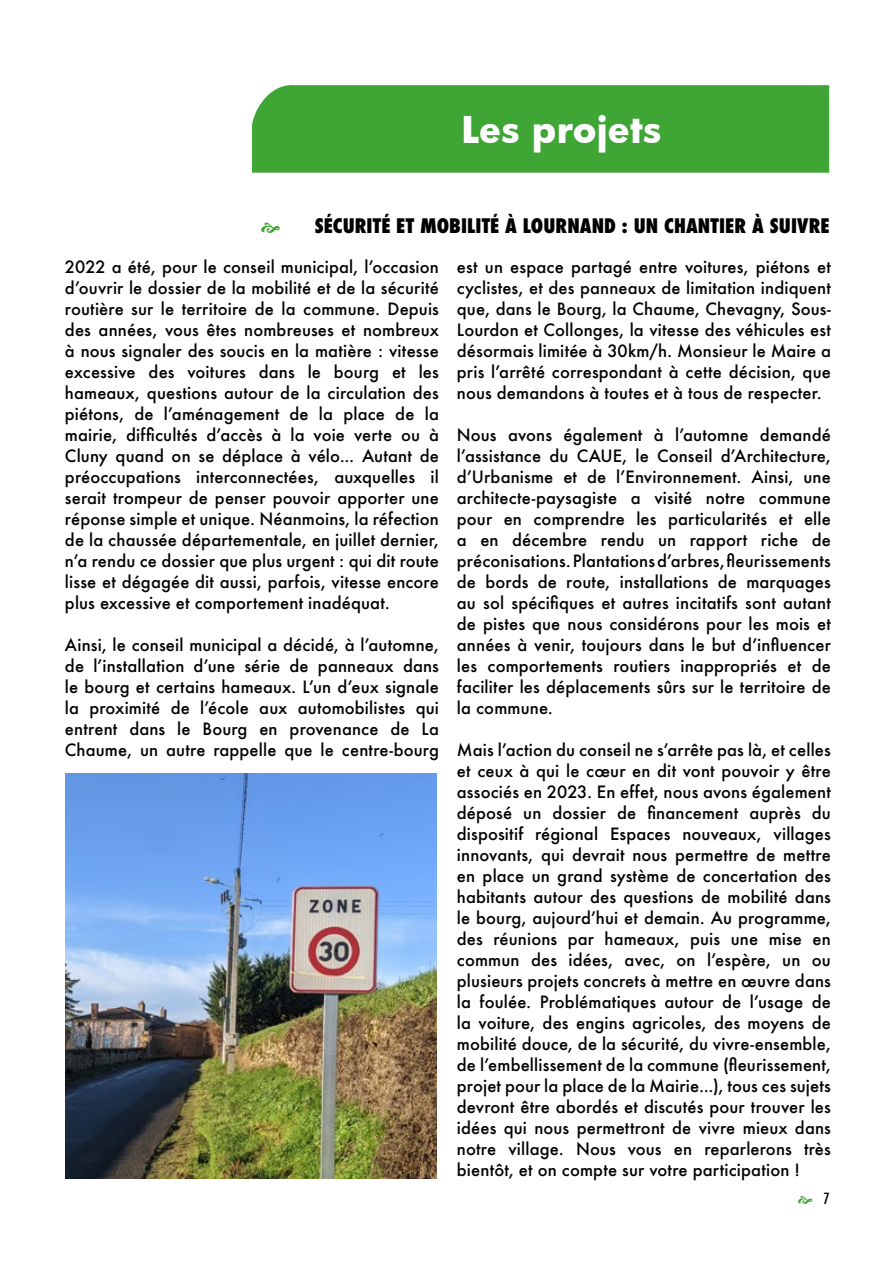
<style>
.page{position:relative;width:893px;height:1263px;background:#fff}
.page>*{position:absolute;margin:0;border:0;box-sizing:border-box;transform-origin:0 0}
.t1{font:700 36px "Futura";color:#fff}
.t2{font:800 condensed 19.5px "Futura";letter-spacing:.005em;color:#000}
.t3{font:500 16.5px/21px "Futura";letter-spacing:.01em;color:#020203;text-align:justify}
.t4{font:500 condensed 15px "Futura";color:#000}
</style>
<div class="page">
<div style="left:252px;top:85px;width:577px;height:88px;background:#3fa535"></div>
<img style="left:66px;top:774px;width:371px;height:404px">
<h1 class="t1" style="left:461px;top:104px;width:201px">Les projets</h1>
<p class="t2" style="left:315px;top:213px;width:516px">SÉCURITÉ ET MOBILITÉ À LOURNAND : UN CHANTIER À SUIVRE</p>
<p class="t3" style="left:65px;top:256px;width:375px">2022 a été, pour le conseil municipal, l’occasion d’ouvrir le dossier de la mobilité et de la sécurité routière sur le territoire de la commune. Depuis des années, vous êtes nombreuses et nombreux à nous signaler des soucis en la matière : vitesse excessive des voitures dans le bourg et les hameaux, questions autour de la circulation des piétons, de l’aménagement de la place de la mairie, difficultés d’accès à la voie verte ou à Cluny quand on se déplace à vélo... Autant de préoccupations interconnectées, auxquelles il serait trompeur de penser pouvoir apporter une réponse simple et unique. Néanmoins, la réfection de la chaussée départementale, en juillet dernier, n’a rendu ce dossier que plus urgent : qui dit route lisse et dégagée dit aussi, parfois, vitesse encore plus excessive et comportement inadéquat.</p>
<p class="t3" style="left:65px;top:634px;width:375px">Ainsi, le conseil municipal a décidé, à l’automne, de l’installation d’une série de panneaux dans le bourg et certains hameaux. L’un d’eux signale la proximité de l’école aux automobilistes qui entrent dans le Bourg en provenance de La Chaume, un autre rappelle que le centre-bourg</p>
<p class="t3" style="left:457px;top:256px;width:375px">est un espace partagé entre voitures, piétons et cyclistes, et des panneaux de limitation indiquent que, dans le Bourg, la Chaume, Chevagny, Sous-Lourdon et Collonges, la vitesse des véhicules est désormais limitée à 30km/h. Monsieur le Maire a pris l’arrêté correspondant à cette décision, que nous demandons à toutes et à tous de respecter.</p>
<p class="t3" style="left:457px;top:424px;width:375px">Nous avons également à l’automne demandé l’assistance du CAUE, le Conseil d’Architecture, d’Urbanisme et de l’Environnement. Ainsi, une architecte-paysagiste a visité notre commune pour en comprendre les particularités et elle a en décembre rendu un rapport riche de préconisations. Plantations d’arbres, fleurissements de bords de route, installations de marquages au sol spécifiques et autres incitatifs sont autant de pistes que nous considérons pour les mois et années à venir, toujours dans le but d’influencer les comportements routiers inappropriés et de faciliter les déplacements sûrs sur le territoire de la commune.</p>
<p class="t3" style="left:457px;top:739px;width:375px">Mais l’action du conseil ne s’arrête pas là, et celles et ceux à qui le cœur en dit vont pouvoir y être associés en 2023. En effet, nous avons également déposé un dossier de financement auprès du dispositif régional Espaces nouveaux, villages innovants, qui devrait nous permettre de mettre en place un grand système de concertation des habitants autour des questions de mobilité dans le bourg, aujourd’hui et demain. Au programme, des réunions par hameaux, puis une mise en commun des idées, avec, on l’espère, un ou plusieurs projets concrets à mettre en œuvre dans la foulée. Problématiques autour de l’usage de la voiture, des engins agricoles, des moyens de mobilité douce, de la sécurité, du vivre-ensemble, de l’embellissement de la commune (fleurissement, projet pour la place de la Mairie...), tous ces sujets devront être abordés et discutés pour trouver les idées qui nous permettront de vivre mieux dans notre village. Nous vous en reparlerons très bientôt, et on compte sur votre participation !</p>
<p class="t4" style="left:823px;top:1189px;width:8px">7</p>
</div>
